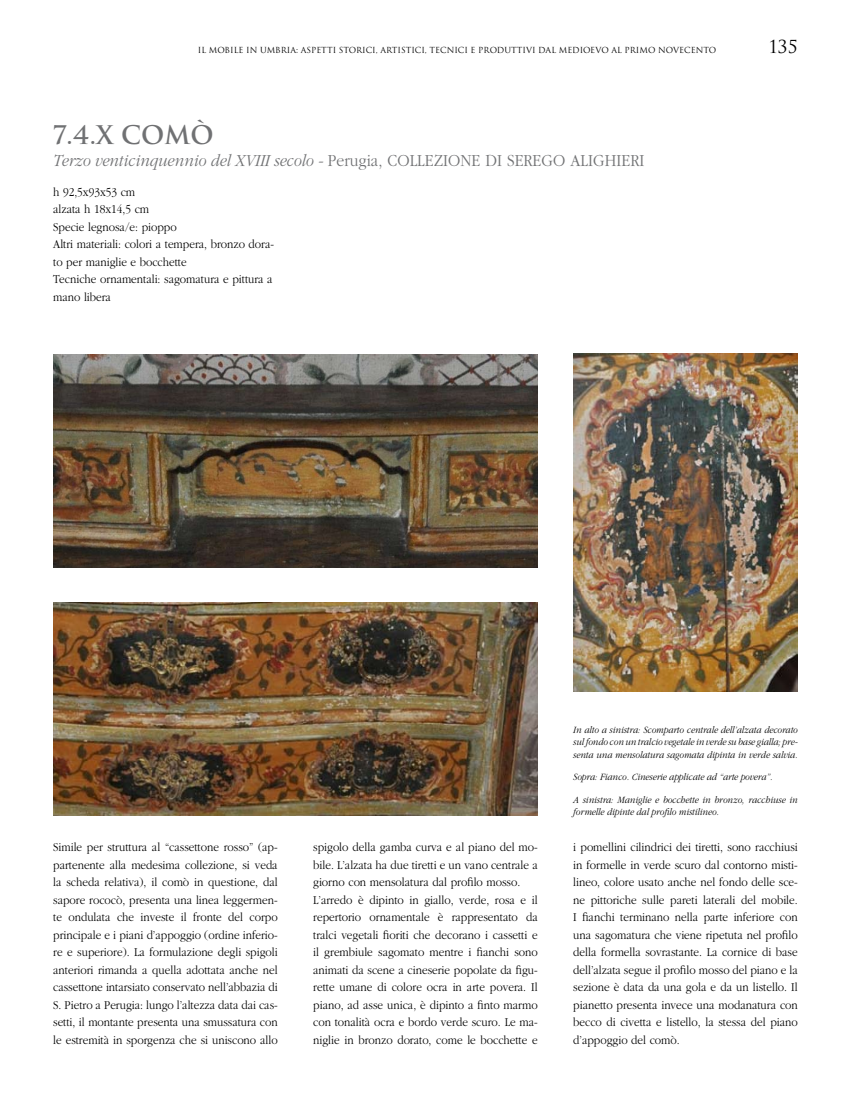
<style>
.page{position:relative;width:851px;height:1099px;background:#fff}
.page>*{position:absolute;margin:0;border:0;box-sizing:border-box;transform-origin:0 0}
.t1{font:700 25px "Trajan";color:#707173}
.t2{font:italic 300 17.5px "Garamond";color:#707173;scale:.9 1}
.t3{font:300 17.5px "Garamond";color:#707173;scale:.9 1}
.t4{font:17.5px "Trajan";color:#000}
.t5{font:300 12.5px/17.5px "Garamond";color:#000;text-align:justify;scale:.9 1}
.t6{font:italic 300 10px/12.5px "Garamond";color:#000;text-align:justify;scale:.9 1}
.t7{font:8.12px "Trajan";color:#000}
.s1{font-style:normal}
</style>
<div class="page">
<img style="left:53px;top:354px;width:484px;height:213px">
<img style="left:53px;top:602px;width:484px;height:213px">
<img style="left:573px;top:354px;width:224px;height:338px">
<p class="t7" style="left:198px;top:45px;width:520px">IL MOBILE IN UMBRIA: ASPETTI STORICI, ARTISTICI, TECNICI E PRODUTTIVI DAL MEDIOEVO AL PRIMO NOVECENTO</p>
<h2 class="t4" style="left:769px;top:36px;width:30px">135</h2>
<h1 class="t1" style="left:53px;top:119px;width:162px">7.4.X Comò</h1>
<h2 class="t2" style="left:53px;top:152px;width:394px">Terzo venticinquennio del XVIII secolo - <span class="s1">Perugia, Collezione</span></h2>
<h2 class="t3" style="left:485px;top:152px;width:45px">di Serego</h2>
<h2 class="t3" style="left:570px;top:152px;width:60px">Alighieri</h2>
<p class="t5" style="left:53px;top:183px;width:247px;text-align:left">h 92,5x93x53 cm<br>alzata h 18x14,5 cm<br>Specie legnosa/e: pioppo<br>Altri materiali: colori a tempera, bronzo dora&shy;to per maniglie e bocchette<br>Tecniche ornamentali: sagomatura e pittura a mano libera</p>
<p class="t6" style="left:573px;top:723px;width:251px">In alto a sinistra: Scomparto centrale dell’alzata decorato sul fondo con un tralcio vegetale in verde su base gialla; pre&shy;senta una mensolatura sagomata dipinta in verde salvia.</p>
<p class="t6" style="left:573px;top:771px;width:223px">Sopra: Fianco. Cineserie applicate ad “arte povera”.</p>
<p class="t6" style="left:573px;top:793px;width:251px">A sinistra: Maniglie e bocchette in bronzo, racchiuse in formelle dipinte dal profilo mistilineo.</p>
<p class="t5" style="left:53px;top:838px;width:251px">Simile per struttura al “cassettone rosso” (ap&shy;partenente alla medesima collezione, si veda la scheda relativa), il comò in questione, dal sapore rococò, presenta una linea leggermen&shy;te ondulata che investe il fronte del corpo principale e i piani d’appoggio (ordine inferio&shy;re e superiore). La formulazione degli spigoli anteriori rimanda a quella adottata anche nel cassettone intarsiato conservato nell’abbazia di S. Pietro a Perugia: lungo l’altezza data dai cas&shy;setti, il montante presenta una smussatura con le estremità in sporgenza che si uniscono allo</p>
<p class="t5" style="left:313px;top:838px;width:251px;text-align:left">spigolo della gamba curva e al piano del mo&shy;bile. L’alzata ha due tiretti e un vano centrale a giorno con mensolatura dal profilo mosso.<br>L’arredo è dipinto in giallo, verde, rosa e il repertorio ornamentale è rappresentato da tralci vegetali fioriti che decorano i cassetti e il grembiule sagomato mentre i fianchi sono animati da scene a cineserie popolate da figu&shy;rette umane di colore ocra in arte povera. Il piano, ad asse unica, è dipinto a finto marmo con tonalità ocra e bordo verde scuro. Le ma&shy;niglie in bronzo dorato, come le bocchette e</p>
<p class="t5" style="left:573px;top:838px;width:251px">i pomellini cilindrici dei tiretti, sono racchiusi in formelle in verde scuro dal contorno misti&shy;lineo, colore usato anche nel fondo delle sce&shy;ne pittoriche sulle pareti laterali del mobile.<br>I fianchi terminano nella parte inferiore con una sagomatura che viene ripetuta nel profilo della formella sovrastante. La cornice di base dell’alzata segue il profilo mosso del piano e la sezione è data da una gola e da un listello. Il pianetto presenta invece una modanatura con becco di civetta e listello, la stessa del piano d’appoggio del comò.</p>
</div>
